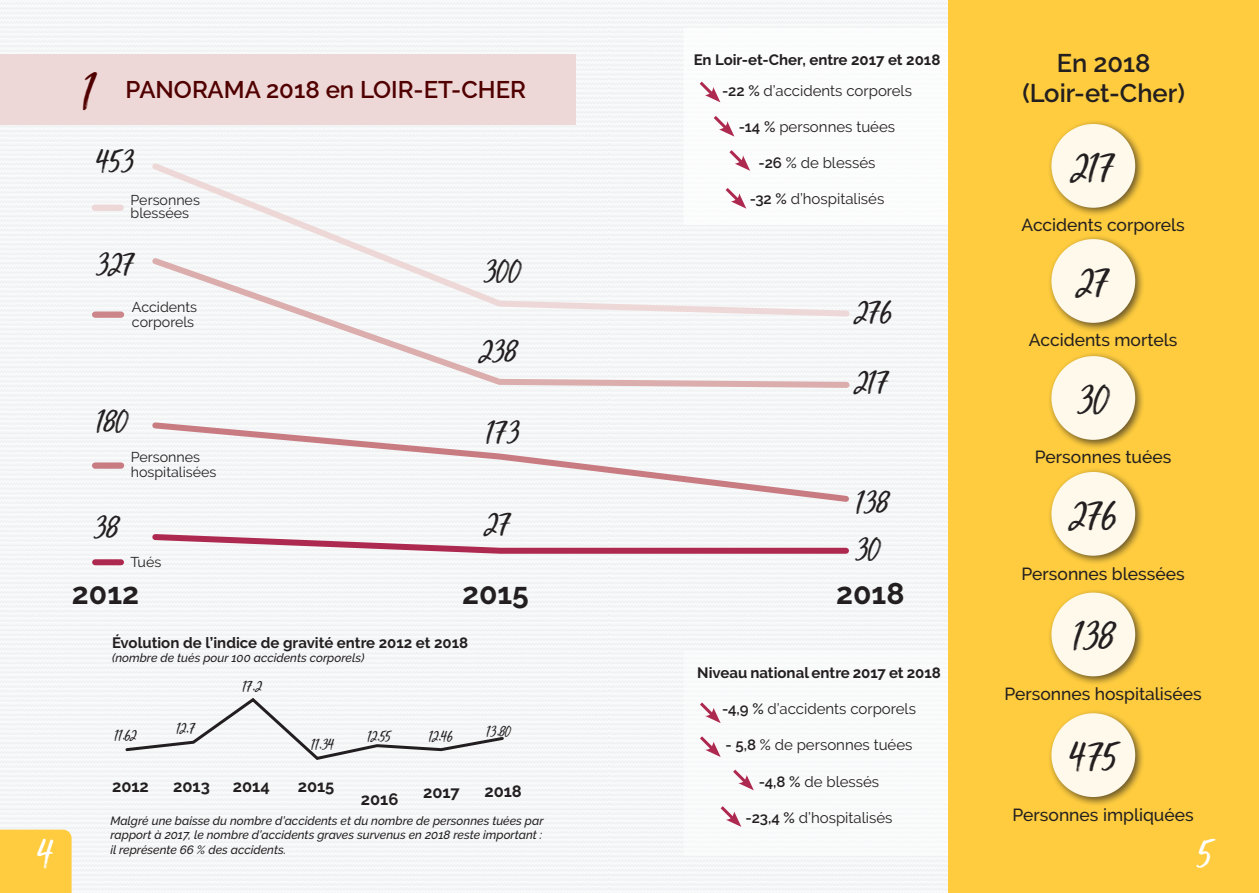
<style>
.page{position:relative;width:1259px;height:893px;background:#fff}
.page>*{position:absolute;margin:0;border:0;box-sizing:border-box;transform-origin:0 0}
.t1{font:46.5px "Sun Valley";color:#500000}
.t2{font:36.3px "Sun Valley";color:#231f20}
.t3{font:35.85px "Sun Valley";color:#fff}
.t4{font:700 30px "Raleway";color:#231f20}
.t5{font:28.8px "Sun Valley";color:#231f20}
.t6{font:600 25.5px "Raleway";color:#231f20}
.t7{font:600 24px "Raleway";color:#500000}
.t8{font:500 17.4px "Raleway";color:#231f20}
.t9{font:700 16.5px "Raleway";color:#231f20}
.Style_de_paragraphe{font:15px "Raleway";color:#231f20}
.Style_de_paragraphe-2{font:700 15px "Raleway";color:#231f20}
.Style_de_paragraphe-3{font:14.25px/15px "Raleway";color:#231f20}
.t10{font:13.65px "Sun Valley";color:#231f20}
.Style_de_paragraphe-4{font:italic 500 12px/14.4px "Raleway";color:#231f20}
.s1{font-weight:600}
.s2{font-weight:500}
</style>
<div class="page">
<div style="left:0;top:0;width:609px;height:893px;background:#f5f6f7"></div>
<div style="left:0;top:830px;width:72px;height:63px;background:#fecc3e"></div>
<div style="left:948px;top:0;width:311px;height:893px;background:#fecc3e"></div>
<div style="left:0;top:54px;width:575px;height:71px;background:#eed8d7"></div>
<div style="left:95px;top:311px;width:26px;height:7px;background:#cc868a"></div>
<div style="left:95px;top:559px;width:26px;height:6px;background:#ae294f"></div>
<div style="left:95px;top:205px;width:26px;height:6px;background:#eed8d7"></div>
<div style="left:95px;top:462px;width:26px;height:7px;background:#c87c82"></div>
<div style="left:1047px;top:119px;width:98px;height:99px;background:#231f20;opacity:.75"></div>
<div style="left:1051px;top:124px;width:84px;height:84px;background:#fef9eb;border-radius:50%"></div>
<div style="left:1047px;top:234px;width:98px;height:99px;background:#231f20;opacity:.75"></div>
<div style="left:1051px;top:239px;width:84px;height:84px;background:#fef9eb;border-radius:50%"></div>
<div style="left:1047px;top:351px;width:98px;height:99px;background:#231f20;opacity:.75"></div>
<div style="left:1051px;top:356px;width:84px;height:84px;background:#fef9eb;border-radius:50%"></div>
<div style="left:1047px;top:467px;width:98px;height:99px;background:#231f20;opacity:.75"></div>
<div style="left:1051px;top:472px;width:84px;height:84px;background:#fef9eb;border-radius:50%"></div>
<div style="left:1047px;top:588px;width:98px;height:98px;background:#231f20;opacity:.75"></div>
<div style="left:1051px;top:593px;width:84px;height:83px;background:#fef9eb;border-radius:50%"></div>
<div style="left:1047px;top:709px;width:98px;height:98px;background:#231f20;opacity:.75"></div>
<div style="left:1051px;top:713px;width:84px;height:84px;background:#fef9eb;border-radius:50%"></div>
<svg style="left:699px;top:81px;width:21px;height:21px"></svg>
<svg style="left:713px;top:116px;width:21px;height:21px"></svg>
<svg style="left:729px;top:150px;width:16px;height:9px"></svg>
<svg style="left:700px;top:736px;width:20px;height:21px"></svg>
<svg style="left:700px;top:702px;width:20px;height:21px"></svg>
<svg style="left:733px;top:769px;width:21px;height:21px"></svg>
<svg style="left:720px;top:806px;width:21px;height:21px"></svg>
<svg style="left:148px;top:320px;width:704px;height:71px"></svg>
<svg style="left:149px;top:419px;width:703px;height:86px"></svg>
<svg style="left:149px;top:531px;width:703px;height:26px"></svg>
<div style="left:147px;top:159px;width:705px;height:161px;background:#f5f6f7"></div>
<svg style="left:124px;top:696px;width:382px;height:66px"></svg>
<p class="t1" style="left:82px;top:51px;width:15px">1</p>
<p class="t7" style="left:125px;top:76px;width:402px">PANORAMA 2018 en LOIR-ET-CHER</p>
<p class="t5" style="left:97px;top:136px;width:39px">453</p>
<p class="Style_de_paragraphe-3" style="left:131px;top:192px;width:71px">Personnes</p>
<p class="Style_de_paragraphe-3" style="left:131px;top:206px;width:60px">blessées</p>
<p class="t5" style="left:97px;top:239px;width:40px">327</p>
<p class="Style_de_paragraphe-3" style="left:132px;top:299px;width:67px">Accidents corporels</p>
<p class="t5" style="left:96px;top:396px;width:34px">180</p>
<p class="Style_de_paragraphe-3" style="left:131px;top:450px;width:71px">Personnes</p>
<p class="Style_de_paragraphe-3" style="left:131px;top:465px;width:87px">hospitalisées</p>
<p class="t5" style="left:484px;top:246px;width:39px">300</p>
<p class="t5" style="left:480px;top:326px;width:38px">238</p>
<p class="t5" style="left:486px;top:407px;width:36px">173</p>
<p class="t5" style="left:94px;top:502px;width:26px">38</p>
<p class="t5" style="left:486px;top:499px;width:27px">27</p>
<p class="Style_de_paragraphe-3" style="left:130px;top:555px;width:32px">Tués</p>
<p class="Style_de_paragraphe-2" style="left:693px;top:52px;width:248px">En Loir-et-Cher, entre 2017 et 2018</p>
<p class="Style_de_paragraphe" style="left:722px;top:82px;width:191px"><span class="s1">-22 %</span> d’accidents corporels</p>
<p class="Style_de_paragraphe" style="left:739px;top:118px;width:158px"><span class="s1">-14 %</span> personnes tuées</p>
<p class="Style_de_paragraphe" style="left:758px;top:154px;width:118px"><span class="s1">-26</span> <span class="s2">%</span> de blessés</p>
<p class="Style_de_paragraphe" style="left:749px;top:190px;width:136px"><span class="s1">-32 %</span> d’hospitalisés</p>
<p class="t5" style="left:855px;top:287px;width:38px">276</p>
<p class="t5" style="left:855px;top:357px;width:35px">217</p>
<p class="t5" style="left:855px;top:477px;width:35px">138</p>
<p class="t5" style="left:855px;top:523px;width:27px">30</p>
<p class="t4" style="left:72px;top:577px;width:69px">2012</p>
<p class="t4" style="left:462px;top:577px;width:68px">2015</p>
<p class="t4" style="left:836px;top:577px;width:70px">2018</p>
<p class="Style_de_paragraphe-2" style="left:112px;top:634px;width:358px">Évolution de l’indice de gravité entre 2012 et 2018</p>
<p class="Style_de_paragraphe-4" style="left:112px;top:651px;width:254px">(nombre de tués pour 100 accidents corporels)</p>
<p class="t6" style="left:1056px;top:48px;width:95px">En 2018</p>
<p class="t6" style="left:1022px;top:79px;width:164px">(Loir-et-Cher)</p>
<p class="t2" style="left:1073px;top:136px;width:43px">217</p>
<p class="t8" style="left:1021px;top:214px;width:165px">Accidents corporels</p>
<p class="t2" style="left:1078px;top:251px;width:33px">27</p>
<p class="t8" style="left:1029px;top:330px;width:150px">Accidents mortels</p>
<p class="t2" style="left:1078px;top:368px;width:33px">30</p>
<p class="t8" style="left:1035px;top:446px;width:138px">Personnes tuées</p>
<p class="t2" style="left:1071px;top:484px;width:47px">276</p>
<p class="t8" style="left:1021px;top:564px;width:165px">Personnes blessées</p>
<p class="t2" style="left:1073px;top:604px;width:43px">138</p>
<p class="Style_de_paragraphe-2" style="left:697px;top:665px;width:245px">Niveau national entre 2017 et 2018</p>
<p class="Style_de_paragraphe" style="left:722px;top:700px;width:195px"><span class="s1">-4,9 %</span> d’accidents corporels</p>
<p class="Style_de_paragraphe" style="left:725px;top:736px;width:189px"><span class="s1">- 5,8</span> <span class="s2">%</span> de personnes tuées</p>
<p class="Style_de_paragraphe" style="left:759px;top:772px;width:122px"><span class="s1">-4,8 %</span> de blessés</p>
<p class="Style_de_paragraphe" style="left:745px;top:808px;width:148px"><span class="s1">-23,4 %</span> d’hospitalisés</p>
<p class="t10" style="left:242px;top:675px;width:21px">17,2</p>
<p class="t8" style="left:1004px;top:684px;width:199px">Personnes hospitalisées</p>
<p class="t10" style="left:177px;top:716px;width:20px">12,7</p>
<p class="t10" style="left:114px;top:723px;width:23px">11,62</p>
<p class="t10" style="left:367px;top:724px;width:25px">12,55</p>
<p class="t10" style="left:429px;top:725px;width:26px">12,46</p>
<p class="t10" style="left:486px;top:719px;width:26px">13,80</p>
<p class="t10" style="left:311px;top:732px;width:25px">11,34</p>
<p class="t2" style="left:1070px;top:725px;width:49px">475</p>
<p class="t9" style="left:112px;top:777px;width:38px">2012</p>
<p class="t9" style="left:173px;top:777px;width:38px">2013</p>
<p class="t9" style="left:298px;top:776px;width:38px">2015</p>
<p class="t9" style="left:233px;top:777px;width:38px">2014</p>
<p class="t9" style="left:361px;top:790px;width:39px">2016</p>
<p class="t9" style="left:423px;top:782px;width:38px">2017</p>
<p class="t9" style="left:484px;top:782px;width:39px">2018</p>
<p class="t8" style="left:1012px;top:804px;width:183px">Personnes impliquées</p>
<p class="Style_de_paragraphe-4" style="left:110px;top:813px;width:435px">Malgré une baisse du nombre d’accidents et du nombre de personnes tuées par rapport à 2017, le nombre d’accidents graves survenus en 2018 reste important :</p>
<p class="Style_de_paragraphe-4" style="left:110px;top:842px;width:177px">il représente 66 % des accidents.</p>
<h3 class="t3" style="left:38px;top:822px;width:18px">4</h3>
<h3 class="t3" style="left:1198px;top:822px;width:16px">5</h3>
</div>
